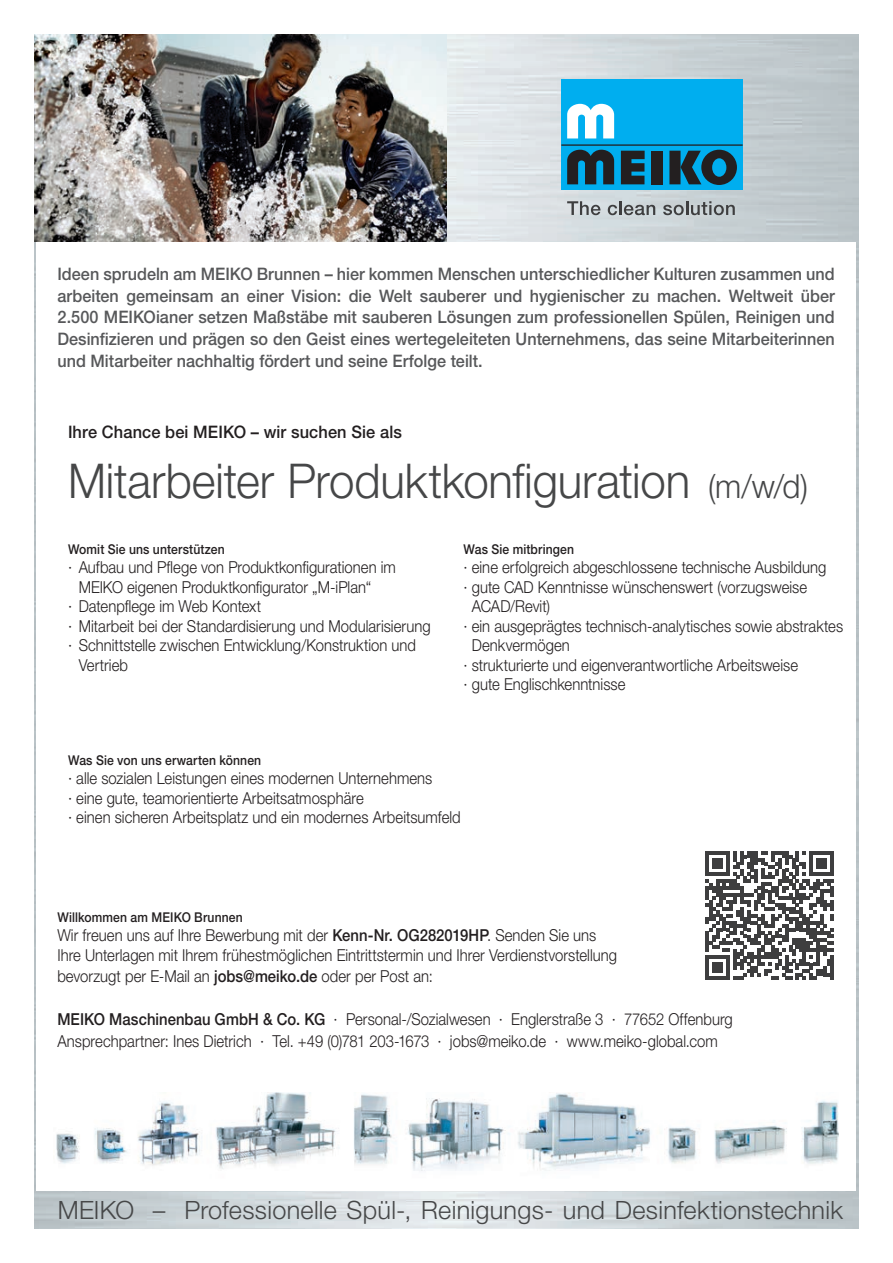
<style>
.page{position:relative;width:893px;height:1263px;background:#fff}
.page>*{position:absolute;margin:0;border:0;box-sizing:border-box;transform-origin:0 0}
.t1{font:300 48px "Helvetica Neue LTW1 G";letter-spacing:-.005em;color:#464748;scale:.95 1}
.t2{font:300 25.2px "Helvetica Neue LTW1 G";letter-spacing:.01em;color:#464748}
.t3{font:500 17.25px/21.6px "Helvetica Neue LT Pro";color:#57585a;text-align:justify;scale:.94 1}
.t4{font:500 17.25px "Helvetica Neue LT Pro";letter-spacing:.005em;color:#231f20;scale:.95 1}
.t5{font:300 16.5px/19.5px "Helvetica Neue LT Pro";color:#231f20;scale:.9 1}
.t6{font:300 16.5px "Helvetica Neue LTW1 G";color:#231f20;scale:.9 1}
.t7{font:500 13.5px "Helvetica Neue LT Pro";letter-spacing:.01em;color:#231f20;scale:.9 1}
.t8{font:500 13.5px "Helvetica Neue LTW1 G";letter-spacing:.01em;color:#231f20;scale:.9 1}
.s1{font-size:33px}
.s2{font-weight:500}
</style>
<div class="page">
<img style="left:34px;top:34px;width:825px;height:1195px">
<div style="left:37px;top:242px;width:819px;height:949px;background:#fff"></div>
<img style="left:34px;top:34px;width:412px;height:208px">
<img style="left:56px;top:1093px;width:783px;height:78px">
<div style="left:561px;top:80px;width:182px;height:110px;background:#00aeef"></div>
<svg style="left:621px;top:151px;width:24px;height:33px"></svg>
<div style="left:651px;top:151px;width:12px;height:33px;background:#231f20"></div>
<svg style="left:669px;top:150px;width:68px;height:35px"></svg>
<hr style="left:561px;top:144px;width:182px;height:2px;background:#231f20">
<svg style="left:567px;top:104px;width:47px;height:34px"></svg>
<svg style="left:567px;top:150px;width:47px;height:34px"></svg>
<svg style="left:567px;top:201px;width:34px;height:14px"></svg>
<svg style="left:608px;top:205px;width:9px;height:10px"></svg>
<hr style="left:619px;top:201px;width:3px;height:14px;background:#3e3e3f">
<svg style="left:624px;top:205px;width:31px;height:10px"></svg>
<svg style="left:663px;top:201px;width:72px;height:14px"></svg>
<svg style="left:705px;top:851px;width:129px;height:129px"></svg>
<hr style="left:830px;top:955px;width:4px;height:25px;background:#3e3e3f">
<p class="t3" style="left:57px;top:263px;width:829px">Ideen sprudeln am MEIKO Brunnen – hier kommen Menschen unterschiedlicher Kulturen zusammen und arbeiten gemeinsam an einer Vision: die Welt sauberer und hygienischer zu machen. Weltweit über 2.500 MEIKOianer setzen Maßstäbe mit sauberen Lösungen zum professionellen Spülen, Reinigen und Desinfizieren und prägen so den Geist eines wertegeleiteten Unternehmens, das seine Mitarbeiterinnen und Mitarbeiter nachhaltig fördert und seine Erfolge teilt.</p>
<p class="t4" style="left:68px;top:421px;width:353px">Ihre Chance bei MEIKO – wir suchen Sie als</p>
<h1 class="t1" style="left:68px;top:451px;width:781px">Mitarbeiter Produktkonfiguration <span class="s1">(m/w/d)</span></h1>
<p class="t8" style="left:463px;top:541px;width:124px">Was Sie mitbringen</p>
<p class="t6" style="left:463px;top:557px;width:405px">· eine erfolgreich abgeschlossene technische Ausbildung</p>
<p class="t6" style="left:463px;top:577px;width:383px">· gute CAD Kenntnisse wünschenswert (vorzugsweise</p>
<p class="t6" style="left:472px;top:596px;width:89px">ACAD/Revit)</p>
<p class="t6" style="left:463px;top:616px;width:423px">· ein ausgeprägtes technisch-analytisches sowie abstraktes</p>
<p class="t6" style="left:472px;top:635px;width:111px">Denkvermögen</p>
<p class="t6" style="left:463px;top:655px;width:373px">· strukturierte und eigenverantwortliche Arbeitsweise</p>
<p class="t6" style="left:463px;top:674px;width:181px">· gute Englischkenntnisse</p>
<p class="t8" style="left:68px;top:541px;width:176px">Womit Sie uns unterstützen</p>
<p class="t6" style="left:68px;top:557px;width:366px">· Aufbau und Pflege von Produktkonfigurationen im</p>
<p class="t6" style="left:79px;top:577px;width:327px">MEIKO eigenen Produktkonfigurator „M-iPlan“</p>
<p class="t6" style="left:68px;top:596px;width:216px">· Datenpflege im Web Kontext</p>
<p class="t6" style="left:68px;top:616px;width:404px">· Mitarbeit bei der Standardisierung und Modularisierung</p>
<p class="t6" style="left:68px;top:635px;width:388px">· Schnittstelle zwischen Entwicklung/Konstruktion und</p>
<p class="t6" style="left:79px;top:655px;width:56px">Vertrieb</p>
<p class="t7" style="left:68px;top:752px;width:216px">Was Sie von uns erwarten können</p>
<p class="t5" style="left:68px;top:768px;width:438px">· alle sozialen Leistungen eines modernen Unternehmens<br>· eine gute, teamorientierte Arbeitsatmosphäre<br>· einen sicheren Arbeitsplatz und ein modernes Arbeitsumfeld</p>
<p class="t7" style="left:57px;top:909px;width:208px">Willkommen am MEIKO Brunnen</p>
<p class="t5" style="left:57px;top:925px;width:623px">Wir freuen uns auf Ihre Bewerbung mit der <span class="s2">Kenn-Nr. OG282019HP</span>. Senden Sie uns<br>Ihre Unterlagen mit Ihrem frühestmöglichen Eintrittstermin und Ihrer Verdienstvorstellung</p>
<p class="t5" style="left:57px;top:966px;width:419px">bevorzugt per E-Mail an <span class="s2">jobs@meiko.de</span> oder per Post an:</p>
<p class="t5" style="left:57px;top:1008px;width:752px;line-height:21.8px"><span class="s2">MEIKO Maschinenbau GmbH &amp; Co. KG</span> · Personal-/Sozialwesen · Englerstraße 3 · 77652 Offenburg<br>Ansprechpartner: Ines Dietrich · Tel. +49 (0)781 203-1673 · jobs@meiko.de · www.meiko-global.com</p>
<h2 class="t2" style="left:58px;top:1194px;width:787px">MEIKO – Professionelle Spül-, Reinigungs- und Desinfektionstechnik</h2>
</div>
